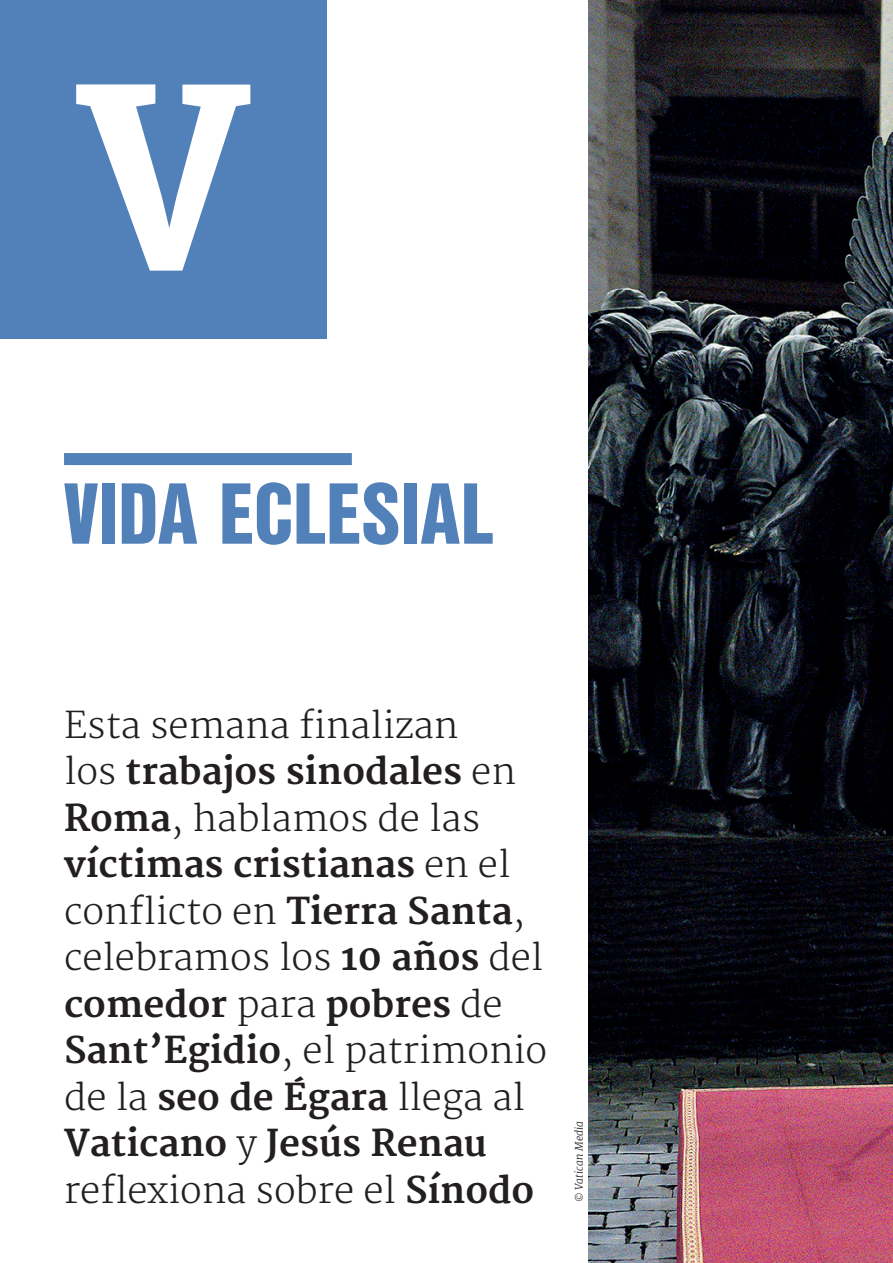
<style>
.page{position:relative;width:893px;height:1263px;background:#fff}
.page>*{position:absolute;margin:0;border:0;box-sizing:border-box;transform-origin:0 0}
.t1{font:900 84px "Nimbus San Con LOT";letter-spacing:-.005em;color:#5181b8}
.t2{font:300 36px/46.5px "Merriweather";color:#231f20}
.CODINACHPETIT{font:italic 300 10.5px "Merriweather";letter-spacing:.01em;color:#231f20}
.s1{font-weight:700}
</style>
<div class="page">
<div style="left:0;top:0;width:326px;height:338px;background:#5181b8"></div>
<div style="left:64px;top:453px;width:288px;height:12px;background:#5181b8"></div>
<svg style="left:76px;top:84px;width:174px;height:187px"></svg>
<img style="left:588px;top:0;width:305px;height:1263px">
<p class="t1" style="left:64px;top:450px;width:431px">VIDA ECLESIAL</p>
<p class="t2" style="left:64px;top:703px;width:485px">Esta semana finalizan<br>los <span class="s1">trabajos sinodales</span> en<br><span class="s1">Roma</span>, hablamos de las <span class="s1">víctimas cristianas</span> en el conflicto en <span class="s1">Tierra Santa</span>, celebramos los <span class="s1">10 años</span> del <span class="s1">comedor</span> para <span class="s1">pobres</span> de<br><span class="s1">Sant’Egidio</span>, el patrimonio de la <span class="s1">seo de Égara</span> llega al<br><span class="s1">Vaticano</span> y <span class="s1">Jesús Renau </span>reflexiona sobre el <span class="s1">Sínodo</span></p>
<p class="CODINACHPETIT" style="left:573px;top:1202px;width:83px;rotate:-90deg">© Vatican Media</p>
</div>
